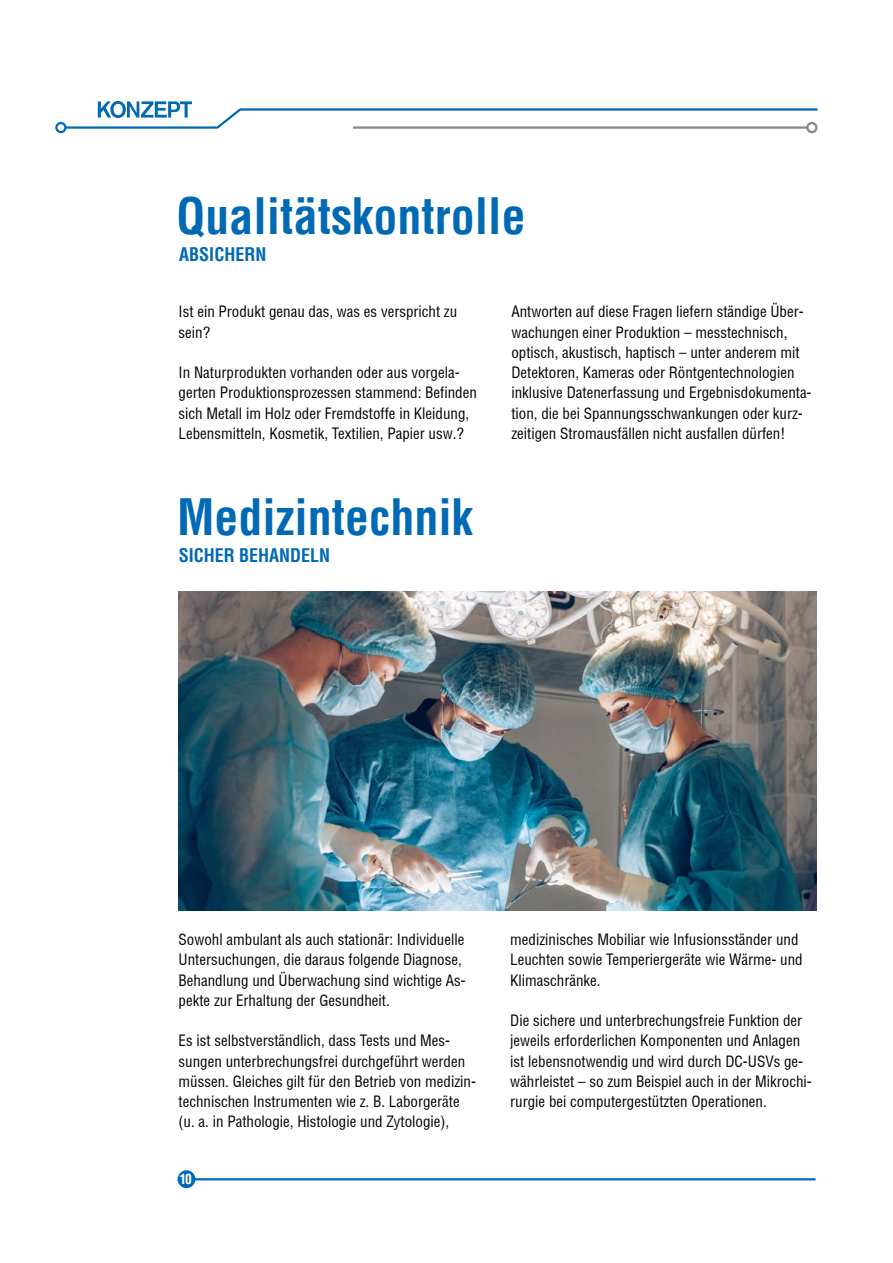
<style>
.page{position:relative;width:893px;height:1263px;background:#fff}
.page>*{position:absolute;margin:0;border:0;box-sizing:border-box;transform-origin:0 0}
.t1{font:700 condensed 48px "Context Condensed S Si";color:#0069b4}
.t2{font:700 condensed 18px "Context Condensed S Si";color:#0069b4}
.t3{font:15px/20.2px "Context Condensed S Si Condensed";color:#000}
.t4{font:700 condensed 13.5px "Context Condensed S Si";color:#fff}
</style>
<div class="page">
<hr style="left:188px;top:1178px;width:627px;height:2px;background:#0069b4">
<div style="left:178px;top:1170px;width:17px;height:18px;background:#0069b4;border-radius:50%"></div>
<div style="left:55px;top:122px;width:12px;height:11px;border:2px solid #0069b4;border-radius:50%"></div>
<svg style="left:63px;top:101px;width:755px;height:29px"></svg>
<hr style="left:353px;top:126px;width:454px;height:3px;background:#878787">
<div style="left:806px;top:122px;width:11px;height:11px;border:2px solid #878787;border-radius:50%"></div>
<img style="left:179px;top:591px;width:637px;height:319px">
<h1 class="t1" style="left:176px;top:187px;width:351px">Qualitätskontrolle</h1>
<p class="t2" style="left:179px;top:243px;width:89px">ABSICHERN</p>
<p class="t3" style="left:179px;top:301px;width:280px">Ist ein Produkt genau das, was es verspricht zu sein?</p>
<p class="t3" style="left:179px;top:362px;width:300px">In Naturprodukten vorhanden oder aus vorgela&shy;gerten Produktionsprozessen stammend: Befinden sich Metall im Holz oder Fremdstoffe in Kleidung, Lebensmitteln, Kosmetik, Textilien, Papier usw.?</p>
<h1 class="t1" style="left:177px;top:488px;width:298px">Medizintechnik</h1>
<p class="t2" style="left:179px;top:544px;width:153px">SICHER BEHANDELN</p>
<p class="t3" style="left:511px;top:301px;width:302px">Antworten auf diese Fragen liefern ständige Über&shy;wachungen einer Produktion – messtechnisch, optisch, akustisch, haptisch – unter anderem mit Detektoren, Kameras oder Röntgentechnologien inklusive Datenerfassung und Ergebnisdokumenta&shy;tion, die bei Spannungsschwankungen oder kurz&shy;zeitigen Stromausfällen nicht ausfallen dürfen!</p>
<p class="t3" style="left:179px;top:929px;width:289px">Sowohl ambulant als auch stationär: Individuelle Untersuchungen, die daraus folgende Diagnose, Behandlung und Überwachung sind wichtige As&shy;pekte zur Erhaltung der Gesundheit.</p>
<p class="t3" style="left:179px;top:1030px;width:299px">Es ist selbstverständlich, dass Tests und Mes&shy;sungen unterbrechungsfrei durchgeführt werden müssen. Gleiches gilt für den Betrieb von medizin&shy;technischen Instrumenten wie z. B. Laborgeräte (u. a. in Pathologie, Histologie und Zytologie),</p>
<p class="t4" style="left:180px;top:1171px;width:14px">10</p>
<p class="t3" style="left:510px;top:929px;width:294px">medizinisches Mobiliar wie Infusionsständer und<br>Leuchten sowie Temperiergeräte wie Wärme- und<br>Klimaschränke.</p>
<p class="t3" style="left:510px;top:1010px;width:303px">Die sichere und unterbrechungsfreie Funktion der jeweils erforderlichen Komponenten und Anlagen ist lebensnotwendig und wird durch DC-USVs ge&shy;währleistet – so zum Beispiel auch in der Mikrochi&shy;rurgie bei computergestützten Operationen.</p>
</div>
